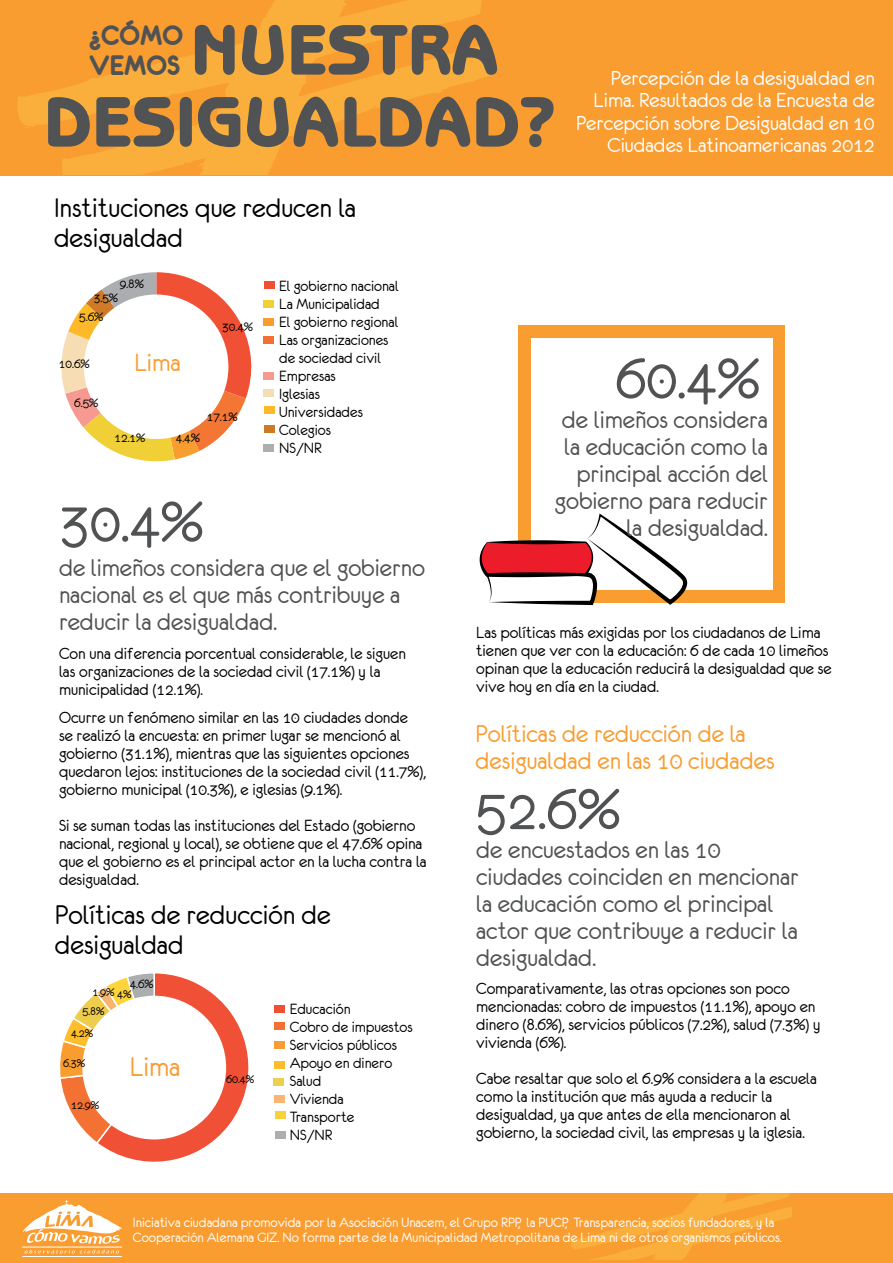
<style>
.page{position:relative;width:893px;height:1263px;background:#fff}
.page>*{position:absolute;margin:0;border:0;box-sizing:border-box;transform-origin:0 0}
.t1{font:800 72px/72px "Benguiat Gothic Std";color:#515254}
.t2{font:64.5px "Eurofurenceregular";color:#515254}
.t3{font:30px/30px "Eurofurenceregular";color:#000}
.t4{font:30px/30px "Eurofurencebold";color:#515254}
.t5{font:30px "Eurofurenceregular";color:#f99d31}
.t6{font:27.45px "Eurofurenceregular";color:#f99d31}
.t7{font:27px/27px "Eurofurenceregular";color:#515254}
.t8{font:27px/27px "Eurofurenceregular";color:#f99d31}
.t9{font:22.5px/22.5px "Eurofurenceregular";color:#fff;text-align:right}
.t10{font:18px/18px "Eurofurenceregular";color:#000}
.t11{font:16.5px/18px "Eurofurenceregular";color:#000}
.t12{font:15px/15px "Eurofurenceregular";color:#fff}
.t13{font:13.8px "Eurofurenceregular";color:#000}
.t14{font:13.5px "Eurofurenceregular";color:#000}
.t15{font:12.6px/19.4px "Eurofurenceregular";color:#000}
.t16{font:9.45px "Calibri";color:#000}
</style>
<div class="page">
<div style="left:0;top:1193px;width:893px;height:70px;background:#f99d31"></div>
<svg style="left:23px;top:1200px;width:99px;height:53px"></svg>
<hr style="left:22px;top:1247px;width:100px;height:1px;background:#fff">
<hr style="left:22px;top:1256px;width:100px;height:1px;background:#fff">
<svg style="left:571px;top:1193px;width:221px;height:67px"></svg>
<div style="left:0;top:0;width:893px;height:175px;background:#f99d31"></div>
<svg style="left:18px;top:0;width:464px;height:127px"></svg>
<svg style="left:55px;top:42px;width:436px;height:133px"></svg>
<svg style="left:148px;top:0;width:261px;height:175px;fill:#faaf3d"></svg>
<div style="left:518px;top:325px;width:267px;height:277px;background:#f99d31"></div>
<div style="left:531px;top:338px;width:241px;height:251px;background:#fff"></div>
<svg style="left:479px;top:513px;width:212px;height:92px"></svg>
<svg style="left:60px;top:973px;width:189px;height:189px"></svg>
<div style="left:274px;top:1004px;width:11px;height:8px;background:#f04f33"></div>
<div style="left:274px;top:1022px;width:11px;height:8px;background:#f46f34"></div>
<div style="left:274px;top:1041px;width:11px;height:8px;background:#f99c35"></div>
<div style="left:274px;top:1061px;width:11px;height:8px;background:#febd2d"></div>
<div style="left:273px;top:1077px;width:11px;height:8px;background:#eccf4d"></div>
<div style="left:274px;top:1094px;width:11px;height:8px;background:#fbb472"></div>
<div style="left:275px;top:1111px;width:10px;height:8px;background:#fcd137"></div>
<div style="left:275px;top:1130px;width:10px;height:8px;background:#abafb0"></div>
<svg style="left:61px;top:272px;width:191px;height:190px"></svg>
<div style="left:84px;top:294px;width:144px;height:145px;background:#fff;border-radius:50%"></div>
<div style="left:264px;top:281px;width:10px;height:8px;background:#f04f33"></div>
<div style="left:264px;top:336px;width:10px;height:7px;background:#f46f34"></div>
<div style="left:263px;top:318px;width:10px;height:8px;background:#f99d31"></div>
<div style="left:263px;top:300px;width:10px;height:8px;background:#f1cf37"></div>
<div style="left:263px;top:372px;width:10px;height:8px;background:#f69a90"></div>
<div style="left:264px;top:389px;width:10px;height:8px;background:#f6deb4"></div>
<div style="left:264px;top:406px;width:11px;height:8px;background:#fdb92a"></div>
<div style="left:264px;top:425px;width:11px;height:8px;background:#cd7a28"></div>
<div style="left:264px;top:444px;width:10px;height:8px;background:#abafb0"></div>
<h3 class="t4" style="left:89px;top:20px;width:95px">¿CÓMO<br>VEMOS</h3>
<h1 class="t1" style="left:44px;top:14px;width:514px;text-indent:147px">NUESTRA<br>DESIGUALDAD?</h1>
<h3 class="t3" style="left:54px;top:193px;width:304px">Instituciones que reducen la desigualdad</h3>
<p class="t9" style="left:576px;top:66px;width:300px">Percepción de la desigualdad en Lima. Resultados de la Encuesta de Percepción sobre Desigualdad en 10<br>Ciudades Latinoamericanas 2012</p>
<p class="t13" style="left:120px;top:276px;width:26px">9.8%</p>
<p class="t11" style="left:279px;top:277px;width:121px">El gobierno nacional<br>La Municipalidad<br>El gobierno regional<br>Las organizaciones de sociedad civil<br>Empresas<br>Iglesias<br>Universidades<br>Colegios<br>NS/NR</p>
<p class="t13" style="left:94px;top:291px;width:26px">3.5%</p>
<p class="t13" style="left:79px;top:309px;width:26px">5.6%</p>
<p class="t13" style="left:222px;top:320px;width:32px">30.4%</p>
<p class="t16" style="left:286px;top:349px;width:15px">El g</p>
<p class="t16" style="left:317px;top:349px;width:49px">rno regional</p>
<h3 class="t6" style="left:134px;top:349px;width:48px">Lima</h3>
<p class="t13" style="left:59px;top:356px;width:32px">10.6%</p>
<p class="t13" style="left:74px;top:396px;width:26px">6.5%</p>
<p class="t16" style="left:286px;top:402px;width:53px">sociedad civil</p>
<p class="t13" style="left:207px;top:409px;width:32px">17.1%</p>
<p class="t13" style="left:115px;top:431px;width:32px">12.1%</p>
<p class="t13" style="left:176px;top:431px;width:26px">4.4%</p>
<h2 class="t2" style="left:59px;top:489px;width:146px">30.4%</h2>
<h3 class="t7" style="left:59px;top:554px;width:368px">de limeños considera que el gobierno nacional es el que más contribuye a reducir la desigualdad.</h3>
<p class="t10" style="left:59px;top:645px;width:348px">Con una diferencia porcentual considerable, le siguen las organizaciones de la sociedad civil (17.1%) y la municipalidad (12.1%).</p>
<p class="t10" style="left:59px;top:708px;width:369px">Ocurre un fenómeno similar en las 10 ciudades donde se realizó la encuesta: en primer lugar se mencionó al gobierno (31.1%), mientras que las siguientes opciones quedaron lejos: instituciones de la sociedad civil (11.7%), gobierno municipal (10.3%), e iglesias (9.1%).</p>
<p class="t10" style="left:59px;top:816px;width:369px">Si se suman todas las instituciones del Estado (gobierno nacional, regional y local), se obtiene que el 47.6% opina que el gobierno es el principal actor en la lucha contra la desigualdad.</p>
<h3 class="t3" style="left:55px;top:900px;width:278px">Políticas de reducción de desigualdad</h3>
<h2 class="t2" style="left:615px;top:346px;width:146px">60.4%</h2>
<h3 class="t7" style="left:555px;top:406px;width:215px;text-align:right">de limeños considera la educación como la principal acción del gobierno para reducir la desigualdad.</h3>
<p class="t10" style="left:476px;top:623px;width:357px">Las políticas más exigidas por los ciudadanos de Lima tienen que ver con la educación: 6 de cada 10 limeños opinan que la educación reducirá la desigualdad que se vive hoy en día en la ciudad.</p>
<h3 class="t8" style="left:476px;top:720px;width:300px">Políticas de reducción de la desigualdad en las 10 ciudades</h3>
<h2 class="t2" style="left:476px;top:777px;width:146px">52.6%</h2>
<h3 class="t7" style="left:476px;top:836px;width:324px">de encuestados en las 10 ciudades coinciden en mencionar la educación como el principal actor que contribuye a reducir la desigualdad.</h3>
<p class="t14" style="left:130px;top:977px;width:25px">4.6%</p>
<p class="t10" style="left:476px;top:980px;width:346px">Comparativamente, las otras opciones son poco mencionadas: cobro de impuestos (11.1%), apoyo en dinero (8.6%), servicios públicos (7.2%), salud (7.3%) y vivienda (6%).</p>
<p class="t10" style="left:476px;top:1070px;width:342px">Cabe resaltar que solo el 6.9% considera a la escuela como la institución que más ayuda a reducir la desigualdad, ya que antes de ella mencionaron al gobierno, la sociedad civil, las empresas y la iglesia.</p>
<p class="t15" style="left:83px;top:982px;width:51px;text-indent:10px">1.9% 4%<br>5.8%</p>
<p class="t11" style="left:290px;top:1000px;width:124px">Educación<br>Cobro de impuestos<br>Servicios públicos<br>Apoyo en dinero<br>Salud<br>Vivienda<br>Transporte<br>NS/NR</p>
<p class="t15" style="left:71px;top:1024px;width:24px">4.2%</p>
<p class="t15" style="left:63px;top:1053px;width:24px">6.3%</p>
<h3 class="t5" style="left:130px;top:1052px;width:52px">Lima</h3>
<p class="t15" style="left:226px;top:1069px;width:30px">60.4%</p>
<p class="t15" style="left:71px;top:1095px;width:30px">12.9%</p>
<p class="t12" style="left:133px;top:1214px;width:650px">Iniciativa ciudadana promovida por la Asociación Unacem, el Grupo RPP, la PUCP, Transparencia, socios fundadores, y la<br>Cooperación Alemana GIZ. No forma parte de la Municipalidad Metropolitana de Lima ni de otros organismos públicos.</p>
</div>
